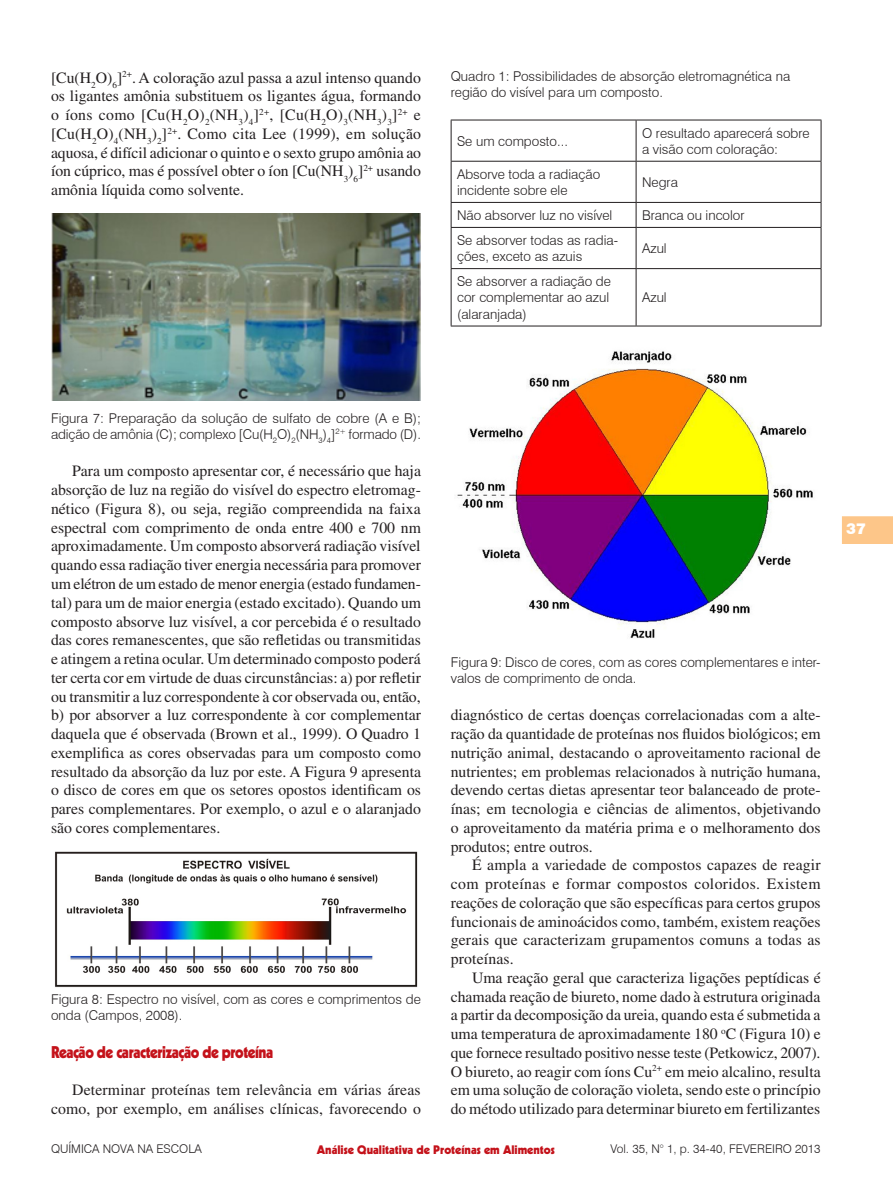
<style>
.page{position:relative;width:893px;height:1191px;background:#fff}
.page>*{position:absolute;margin:0;border:0;box-sizing:border-box;transform-origin:0 0}
.Seção{font:900 16.5px "Kabel";letter-spacing:-.03em;color:#c4121a;scale:.9 1}
.t1{font:15.75px/18.8px "Times";color:#231f20;text-align:justify}
.t2{font:900 15px "Swiss 721 BT";color:#fff}
.Tabela{font:300 13.5px/16.2px "Swiss 721 BT";color:#231f20}
.Figura{font:300 13.5px/16.2px "Swiss 721 BT";color:#231f20}
.t3{font:300 12px "Swiss 721 BT";color:#231f20}
.t4{font:900 12px "Kabel";color:#c4121a}
</style>
<div class="page">
<svg style="left:842px;top:516px;width:51px;height:28px"></svg>
<img style="left:51px;top:214px;width:370px;height:186px">
<hr style="left:451px;top:120px;width:185px;height:1px;background:#231f20">
<hr style="left:451px;top:120px;width:1px;height:41px;background:#231f20">
<hr style="left:636px;top:120px;width:185px;height:1px;background:#231f20">
<hr style="left:636px;top:120px;width:1px;height:41px;background:#231f20">
<hr style="left:821px;top:120px;width:1px;height:41px;background:#231f20">
<hr style="left:451px;top:161px;width:185px;height:1px;background:#231f20">
<hr style="left:451px;top:162px;width:1px;height:40px;background:#231f20">
<hr style="left:636px;top:161px;width:185px;height:1px;background:#231f20">
<hr style="left:636px;top:162px;width:1px;height:40px;background:#231f20">
<hr style="left:821px;top:162px;width:1px;height:40px;background:#231f20">
<hr style="left:451px;top:202px;width:185px;height:1px;background:#231f20">
<svg style="left:451px;top:203px;width:1px;height:24px"></svg>
<hr style="left:636px;top:202px;width:185px;height:1px;background:#231f20">
<svg style="left:636px;top:203px;width:1px;height:24px"></svg>
<svg style="left:821px;top:203px;width:1px;height:24px"></svg>
<hr style="left:451px;top:227px;width:185px;height:1px;background:#231f20">
<hr style="left:451px;top:228px;width:1px;height:40px;background:#231f20">
<hr style="left:636px;top:227px;width:185px;height:1px;background:#231f20">
<hr style="left:636px;top:228px;width:1px;height:40px;background:#231f20">
<hr style="left:821px;top:228px;width:1px;height:40px;background:#231f20">
<hr style="left:451px;top:268px;width:185px;height:1px;background:#231f20">
<hr style="left:451px;top:269px;width:1px;height:57px;background:#231f20">
<hr style="left:636px;top:268px;width:185px;height:1px;background:#231f20">
<hr style="left:636px;top:269px;width:1px;height:57px;background:#231f20">
<hr style="left:821px;top:269px;width:1px;height:57px;background:#231f20">
<hr style="left:451px;top:326px;width:185px;height:1px;background:#231f20">
<hr style="left:636px;top:326px;width:185px;height:1px;background:#231f20">
<img style="left:55px;top:851px;width:363px;height:137px">
<img style="left:457px;top:351px;width:356px;height:287px">
<p class="t1" style="left:51px;top:68px;width:372px">[Cu(H<sub>2</sub>O)<sub>6</sub>]<sup>2+</sup>. A coloração azul passa a azul intenso quando os ligantes amônia substituem os ligantes água, formando o íons como [Cu(H<sub>2</sub>O)<sub>2</sub>(NH<sub>3</sub>)<sub>4</sub>]<sup>2+</sup>, [Cu(H<sub>2</sub>O)<sub>3</sub>(NH<sub>3</sub>)<sub>3</sub>]<sup>2+</sup> e [Cu(H<sub>2</sub>O)<sub>4</sub>(NH<sub>3</sub>)<sub>2</sub>]<sup>2+</sup>. Como cita Lee (1999), em solução aquosa, é difícil adicionar o quinto e o sexto grupo amônia ao íon cúprico, mas é possível obter o íon [Cu(NH<sub>3</sub>)<sub>6</sub>]<sup>2+</sup> usando amônia líquida como solvente.</p>
<p class="Tabela" style="left:451px;top:68px;width:341px">Quadro 1: Possibilidades de absorção eletromagnética na região do visível para um composto.</p>
<p class="Tabela" style="left:457px;top:133px;width:112px">Se um composto...</p>
<p class="Tabela" style="left:642px;top:125px;width:169px">O resultado aparecerá sobre a visão com coloração:</p>
<p class="Tabela" style="left:457px;top:166px;width:145px">Absorve toda a radiação incidente sobre ele</p>
<p class="Tabela" style="left:642px;top:174px;width:37px">Negra</p>
<p class="Tabela" style="left:457px;top:207px;width:157px">Não absorver luz no visível</p>
<p class="Tabela" style="left:642px;top:207px;width:104px">Branca ou incolor</p>
<p class="Tabela" style="left:457px;top:232px;width:163px">Se absorver todas as radia&shy;ções, exceto as azuis</p>
<p class="Tabela" style="left:642px;top:240px;width:26px">Azul</p>
<p class="Tabela" style="left:457px;top:273px;width:155px">Se absorver a radiação de cor complementar ao azul (alaranjada)</p>
<p class="Tabela" style="left:642px;top:289px;width:26px">Azul</p>
<p class="Figura" style="left:51px;top:410px;width:371px">Figura 7: Preparação da solução de sulfato de cobre (A e B); adição de amônia (C); complexo [Cu(H<sub>2</sub>O)<sub>2</sub>(NH<sub>3</sub>)<sub>4</sub>]<sup>2+</sup> formado (D).</p>
<p class="t1" style="left:51px;top:462px;width:372px;text-indent:21px">Para um composto apresentar cor, é necessário que haja absorção de luz na região do visível do espectro eletromag&shy;nético (Figura 8), ou seja, região compreendida na faixa espectral com comprimento de onda entre 400 e 700 nm aproximadamente. Um composto absorverá radiação visível quando essa radiação tiver energia necessária para promover um elétron de um estado de menor energia (estado fundamen&shy;tal) para um de maior energia (estado excitado). Quando um composto absorve luz visível, a cor percebida é o resultado das cores remanescentes, que são refletidas ou transmitidas e atingem a retina ocular. Um determinado composto poderá ter certa cor em virtude de duas circunstâncias: a) por refletir ou transmitir a luz correspondente à cor observada ou, então, b) por absorver a luz correspondente à cor complementar daquela que é observada (Brown et al., 1999). O Quadro 1 exemplifica as cores observadas para um composto como resultado da absorção da luz por este. A Figura 9 apresenta o disco de cores em que os setores opostos identificam os pares complementares. Por exemplo, o azul e o alaranjado são cores complementares.</p>
<p class="Figura" style="left:51px;top:991px;width:371px">Figura 8: Espectro no visível, com as cores e comprimentos de onda (Campos, 2008).</p>
<p class="Seção" style="left:51px;top:1041px;width:248px">Reação de caracterização de proteína</p>
<p class="t1" style="left:51px;top:1080px;width:372px;text-align:right">Determinar proteínas tem relevância em várias áreas como, por exemplo, em análises clínicas, favorecendo o</p>
<p class="Figura" style="left:451px;top:653px;width:371px">Figura 9: Disco de cores, com as cores complementares e inter&shy;valos de comprimento de onda.</p>
<p class="t1" style="left:451px;top:705px;width:371px">diagnóstico de certas doenças correlacionadas com a alte&shy;ração da quantidade de proteínas nos fluidos biológicos; em nutrição animal, destacando o aproveitamento racional de nutrientes; em problemas relacionados à nutrição humana, devendo certas dietas apresentar teor balanceado de prote&shy;ínas; em tecnologia e ciências de alimentos, objetivando o aproveitamento da matéria prima e o melhoramento dos produtos; entre outros.</p>
<p class="t1" style="left:451px;top:855px;width:372px;text-indent:21px">É ampla a variedade de compostos capazes de reagir com proteínas e formar compostos coloridos. Existem reações de coloração que são específicas para certos grupos funcionais de aminoácidos como, também, existem reações gerais que caracterizam grupamentos comuns a todas as proteínas.</p>
<p class="t1" style="left:451px;top:968px;width:371px;text-indent:21px">Uma reação geral que caracteriza ligações peptídicas é chamada reação de biureto, nome dado à estrutura originada a partir da decomposição da ureia, quando esta é submetida a uma temperatura de aproximadamente 180 <sup>o</sup>C (Figura 10) e que fornece resultado positivo nesse teste (Petkowicz, 2007).<br>O biureto, ao reagir com íons Cu<sup>2+</sup> em meio alcalino, resulta em uma solução de coloração violeta, sendo este o princípio do método utilizado para determinar biureto em fertilizantes</p>
<p class="t3" style="left:51px;top:1141px;width:152px">QUÍMICA NOVA NA ESCOLA</p>
<p class="t4" style="left:317px;top:1141px;width:239px">Análise Qualitativa de Proteínas em Alimentos</p>
<p class="t3" style="left:610px;top:1141px;width:212px">Vol. 35, N° 1, p. 34-40, FEVEREIRO 2013</p>
<p class="t2" style="left:846px;top:519px;width:21px">37</p>
</div>
